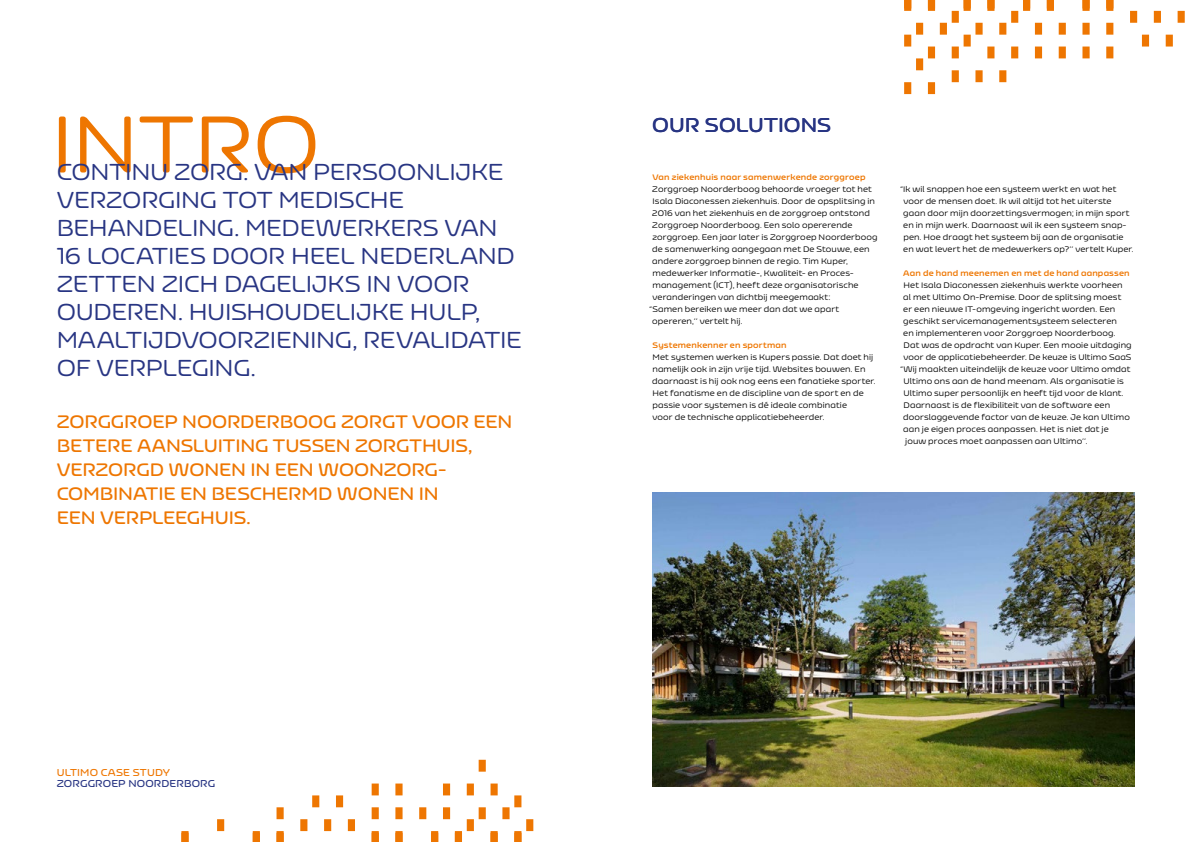
<style>
.page{position:relative;width:1191px;height:842px;background:#fff}
.page>*{position:absolute;margin:0;border:0;box-sizing:border-box;transform-origin:0 0}
.Intro_title{font:80px "Nizzoli Alt Rd";color:#ee7601}
.Intro_groot{font:23px/28px "Nizzoli Alt Rd";letter-spacing:-.015em;color:#283583}
.t1{font:600 20px "Nizzoli Alt Rd";letter-spacing:.005em;color:#283583}
.Intro_klein{font:600 18px/24px "Nizzoli Alt Rd";letter-spacing:-.01em;color:#ee7601}
.Case_description{font:600 10px "Nizzoli Alt Rd";letter-spacing:.015em;color:#283583}
.Case_title{font:600 10px "Nizzoli Alt Rd";letter-spacing:.015em;color:#ee7601}
.Body{font:8px/12px "Nizzoli Alt Rd";letter-spacing:.01em;color:#000}
.Body-2{font:700 8px "Nizzoli Alt Rd";letter-spacing:.025em;color:#ee7601}
.Tussenkop{font:700 8px "Nizzoli Alt Rd";letter-spacing:.02em;color:#ee7601}
</style>
<div class="page">
<svg style="left:181px;top:760px;width:352px;height:82px"></svg>
<svg style="left:904px;top:0;width:280px;height:94px"></svg>
<img style="left:652px;top:492px;width:482px;height:295px">
<p class="Intro_title" style="left:51px;top:98px;width:270px">INTRO</p>
<p class="Intro_groot" style="left:57px;top:158px;width:467px">CONTINU ZORG. VAN PERSOONLIJKE<br>VERZORGING TOT MEDISCHE<br>BEHANDELING. MEDEWERKERS VAN<br>16 LOCATIES DOOR HEEL NEDERLAND<br>ZETTEN ZICH DAGELIJKS IN VOOR<br>OUDEREN. HUISHOUDELIJKE HULP,<br>MAALTIJDVOORZIENING, REVALIDATIE<br>OF VERPLEGING.</p>
<p class="Intro_klein" style="left:57px;top:410px;width:457px">ZORGGROEP NOORDERBOOG ZORGT VOOR EEN<br>BETERE AANSLUITING TUSSEN ZORGTHUIS,</p>
<p class="Intro_klein" style="left:57px;top:458px;width:392px">VERZORGD WONEN IN EEN WOONZORG-<br>COMBINATIE EN BESCHERMD WONEN IN<br>EEN VERPLEEGHUIS.</p>
<p class="Case_title" style="left:57px;top:766px;width:115px">ULTIMO CASE STUDY</p>
<p class="Case_description" style="left:57px;top:777px;width:160px">ZORGGROEP NOORDERBORG</p>
<p class="t1" style="left:652px;top:113px;width:180px">OUR SOLUTIONS</p>
<p class="Tussenkop" style="left:652px;top:172px;width:214px">Van ziekenhuis naar samenwerkende zorggroep</p>
<p class="Body" style="left:652px;top:183px;width:221px">Zorggroep Noorderboog behoorde vroeger tot het</p>
<p class="Body" style="left:652px;top:195px;width:224px">Isala Diaconessen ziekenhuis. Door de opsplitsing in</p>
<p class="Body" style="left:652px;top:207px;width:219px">2016 van het ziekenhuis en de zorggroep ontstond</p>
<p class="Body" style="left:652px;top:219px;width:202px">Zorggroep Noorderboog. Een solo opererende</p>
<p class="Body" style="left:652px;top:231px;width:227px">zorggroep. Een jaar later is Zorggroep Noorderboog</p>
<p class="Body" style="left:652px;top:243px;width:219px">de samenwerking aangegaan met De Stouwe, een</p>
<p class="Body" style="left:652px;top:255px;width:197px">andere zorggroep binnen de regio. Tim Kuper,</p>
<p class="Body" style="left:652px;top:267px;width:203px">medewerker Informatie-, Kwaliteit- en Proces-</p>
<p class="Body" style="left:652px;top:279px;width:208px">management (ICT), heeft deze organisatorische</p>
<p class="Body" style="left:652px;top:291px;width:179px">veranderingen van dichtbij meegemaakt:</p>
<p class="Body" style="left:649px;top:303px;width:192px">‘Samen bereiken we meer dan dat we apart</p>
<p class="Body" style="left:652px;top:315px;width:92px">opereren,’’ vertelt hij.</p>
<p class="Body-2" style="left:652px;top:340px;width:135px">Systemenkenner en sportman</p>
<p class="Body" style="left:652px;top:351px;width:225px">Met systemen werken is Kupers passie. Dat doet hij namelijk ook in zijn vrije tijd. Websites bouwen. En daarnaast is hij ook nog eens een fanatieke sporter.<br>Het fanatisme en de discipline van de sport en de passie voor systemen is dé ideale combinatie<br>voor de technische applicatiebeheerder.</p>
<p class="Body" style="left:903px;top:183px;width:232px;text-indent:-3px">‘Ik wil snappen hoe een systeem werkt en wat het voor de mensen doet. Ik wil altijd tot het uiterste gaan door mijn doorzettingsvermogen; in mijn sport en in mijn werk. Daarnaast wil ik een systeem snap&shy;pen. Hoe draagt het systeem bij aan de organisatie en wat levert het de medewerkers op?’’ vertelt Kuper.</p>
<p class="Body-2" style="left:903px;top:268px;width:228px">Aan de hand meenemen en met de hand aanpassen</p>
<p class="Body" style="left:903px;top:279px;width:221px">Het Isala Diaconessen ziekenhuis werkte voorheen</p>
<p class="Body" style="left:903px;top:291px;width:220px">al met Ultimo On-Premise. Door de splitsing moest</p>
<p class="Body" style="left:903px;top:303px;width:214px">er een nieuwe IT-omgeving ingericht worden. Een</p>
<p class="Body" style="left:903px;top:315px;width:215px">geschikt servicemanagementsysteem selecteren</p>
<p class="Body" style="left:903px;top:327px;width:214px">en implementeren voor Zorggroep Noorderboog.</p>
<p class="Body" style="left:903px;top:339px;width:230px">Dat was de opdracht van Kuper. Een mooie uitdaging</p>
<p class="Body" style="left:903px;top:351px;width:229px">voor de applicatiebeheerder. De keuze is Ultimo SaaS</p>
<p class="Body" style="left:900px;top:363px;width:232px">“Wij maakten uiteindelijk de keuze voor Ultimo omdat</p>
<p class="Body" style="left:903px;top:375px;width:222px">Ultimo ons aan de hand meenam. Als organisatie is</p>
<p class="Body" style="left:903px;top:387px;width:221px">Ultimo super persoonlijk en heeft tijd voor de klant.</p>
<p class="Body" style="left:903px;top:399px;width:208px">Daarnaast is de flexibiliteit van de software een</p>
<p class="Body" style="left:903px;top:411px;width:228px">doorslaggevende factor van de keuze. Je kan Ultimo</p>
<p class="Body" style="left:903px;top:423px;width:207px">aan je eigen proces aanpassen. Het is niet dat je</p>
<p class="Body" style="left:905px;top:435px;width:184px">jouw proces moet aanpassen aan Ultimo’’.</p>
</div>
